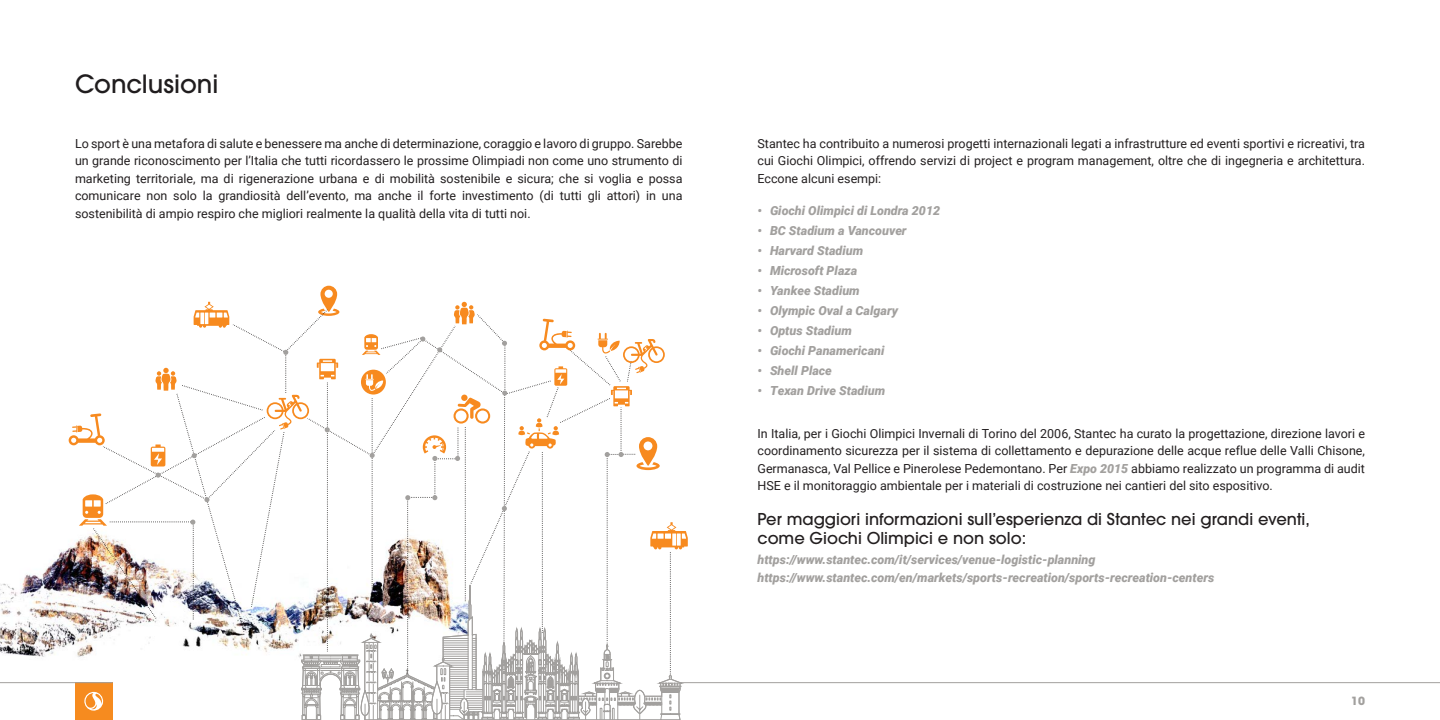
<style>
.page{position:relative;width:1440px;height:720px;background:#fff}
.page>*{position:absolute;margin:0;border:0;box-sizing:border-box;transform-origin:0 0}
.Heading_Style_2{font:500 25px "ITC Avant Garde Pro";color:#201d1e}
.Heading_Style_3{font:500 16.25px/19.5px "ITC Avant Garde Pro";color:#231f20}
.Body{font:12.5px/17.5px "Roboto";color:#231f20;text-align:justify}
.Body-2{font:italic 900 12.5px "Roboto";color:#a2a09e}
.t1{font:700 11.25px "ITC Avant Garde Pro";color:#a2a09e}
.s1{font-weight:900;font-style:italic;color:#a2a09e}
</style>
<div class="page">
<hr style="left:680px;top:682px;width:760px;height:1px;background:#a2a09e">
<img style="left:0;top:548px;width:69px;height:136px">
<hr style="left:0;top:682px;width:112px;height:1px;background:#a2a09e">
<svg style="left:69px;top:286px;width:619px;height:434px"></svg>
<p class="Heading_Style_2" style="left:75px;top:68px;width:145px">Conclusioni</p>
<p class="Body" style="left:75px;top:134px;width:609px">Lo sport è una metafora di salute e benessere ma anche di determinazione, coraggio e lavoro di gruppo. Sarebbe un grande riconoscimento per l’Italia che tutti ricordassero le prossime Olimpiadi non come uno strumento di marketing territoriale, ma di rigenerazione urbana e di mobilità sostenibile e sicura; che si voglia e possa comunicare non solo la grandiosità dell’evento, ma anche il forte investimento (di tutti gli attori) in una sostenibilità di ampio respiro che migliori realmente la qualità della vita di tutti noi.</p>
<p class="Body" style="left:758px;top:134px;width:609px">Stantec ha contribuito a numerosi progetti internazionali legati a infrastrutture ed eventi sportivi e ricreativi, tra cui Giochi Olimpici, offrendo servizi di project e program management, oltre che di ingegneria e architettura.<br>Eccone alcuni esempi:</p>
<p class="Body-2" style="left:758px;top:202px;width:184px">• Giochi Olimpici di Londra 2012</p>
<p class="Body-2" style="left:758px;top:222px;width:151px">• BC Stadium a Vancouver</p>
<p class="Body-2" style="left:758px;top:242px;width:107px">• Harvard Stadium</p>
<p class="Body-2" style="left:758px;top:262px;width:101px">• Microsoft Plaza</p>
<p class="Body-2" style="left:758px;top:282px;width:104px">• Yankee Stadium</p>
<p class="Body-2" style="left:758px;top:302px;width:142px">• Olympic Oval a Calgary</p>
<p class="Body-2" style="left:758px;top:322px;width:96px">• Optus Stadium</p>
<p class="Body-2" style="left:758px;top:342px;width:128px">• Giochi Panamericani</p>
<p class="Body-2" style="left:758px;top:362px;width:76px">• Shell Place</p>
<p class="Body-2" style="left:758px;top:382px;width:129px">• Texan Drive Stadium</p>
<p class="Body" style="left:758px;top:424px;width:609px">In Italia, per i Giochi Olimpici Invernali di Torino del 2006, Stantec ha curato la progettazione, direzione lavori e coordinamento sicurezza per il sistema di collettamento e depurazione delle acque reflue delle Valli Chisone, Germanasca, Val Pellice e Pinerolese Pedemontano. Per <span class="s1">Expo 2015</span> abbiamo realizzato un programma di audit HSE e il monitoraggio ambientale per i materiali di costruzione nei cantieri del sito espositivo.</p>
<p class="Heading_Style_3" style="left:758px;top:509px;width:554px">Per maggiori informazioni sull’esperienza di Stantec nei grandi eventi, come Giochi Olimpici e non solo:</p>
<p class="Body-2" style="left:758px;top:551px;width:340px">https://www.stantec.com/it/services/venue-logistic-planning</p>
<p class="Body-2" style="left:758px;top:569px;width:458px">https://www.stantec.com/en/markets/sports-recreation/sports-recreation-centers</p>
<p class="t1" style="left:1351px;top:694px;width:15px">10</p>
</div>
